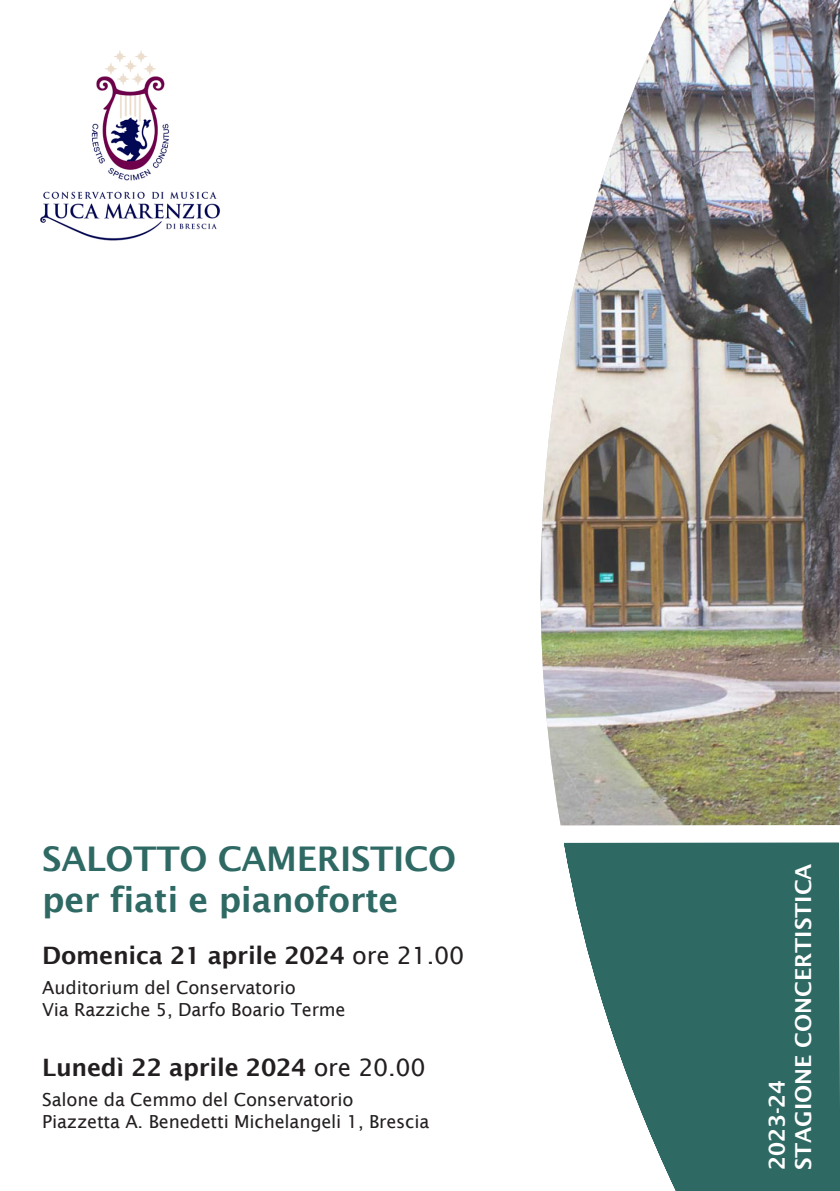
<style>
.page{position:relative;width:840px;height:1191px;background:#fff}
.page>*{position:absolute;margin:0;border:0;box-sizing:border-box;transform-origin:0 0}
.t1{font:600 34px "Lucida Sans";letter-spacing:-.01em;color:#2e6964}
.t2{font:600 24px "Lucida Sans";letter-spacing:-.01em;color:#231f20}
.t3{font:600 22px "Lucida Sans";color:#fff}
.t4{font:18px "Lucida Sans";letter-spacing:-.01em;color:#231f20}
.s1{font-weight:400}
</style>
<div class="page">
<svg style="left:564px;top:842px;width:275px;height:349px;fill:#2e6964"></svg>
<img style="left:40px;top:50px;width:180px;height:191px">
<img style="left:540px;top:0;width:299px;height:825px">
<p class="t1" style="left:42px;top:839px;width:415px">SALOTTO CAMERISTICO</p>
<p class="t1" style="left:42px;top:880px;width:357px">per fiati e pianoforte</p>
<p class="t2" style="left:42px;top:941px;width:423px">Domenica 21 aprile 2024 <span class="s1">ore 21.00</span></p>
<p class="t4" style="left:42px;top:976px;width:255px">Auditorium del Conservatorio</p>
<p class="t4" style="left:42px;top:998px;width:305px">Via Razziche 5, Darfo Boario Terme</p>
<p class="t2" style="left:42px;top:1053px;width:385px">Lunedì 22 aprile 2024 <span class="s1">ore 20.00</span></p>
<p class="t4" style="left:42px;top:1088px;width:312px">Salone da Cemmo del Conservatorio</p>
<p class="t4" style="left:42px;top:1110px;width:388px">Piazzetta A. Benedetti Michelangeli 1, Brescia</p>
<p class="t3" style="left:764px;top:1170px;width:92px;rotate:-90deg">2023-24</p>
<p class="t3" style="left:790px;top:1170px;width:308px;rotate:-90deg">STAGIONE CONCERTISTICA</p>
</div>
